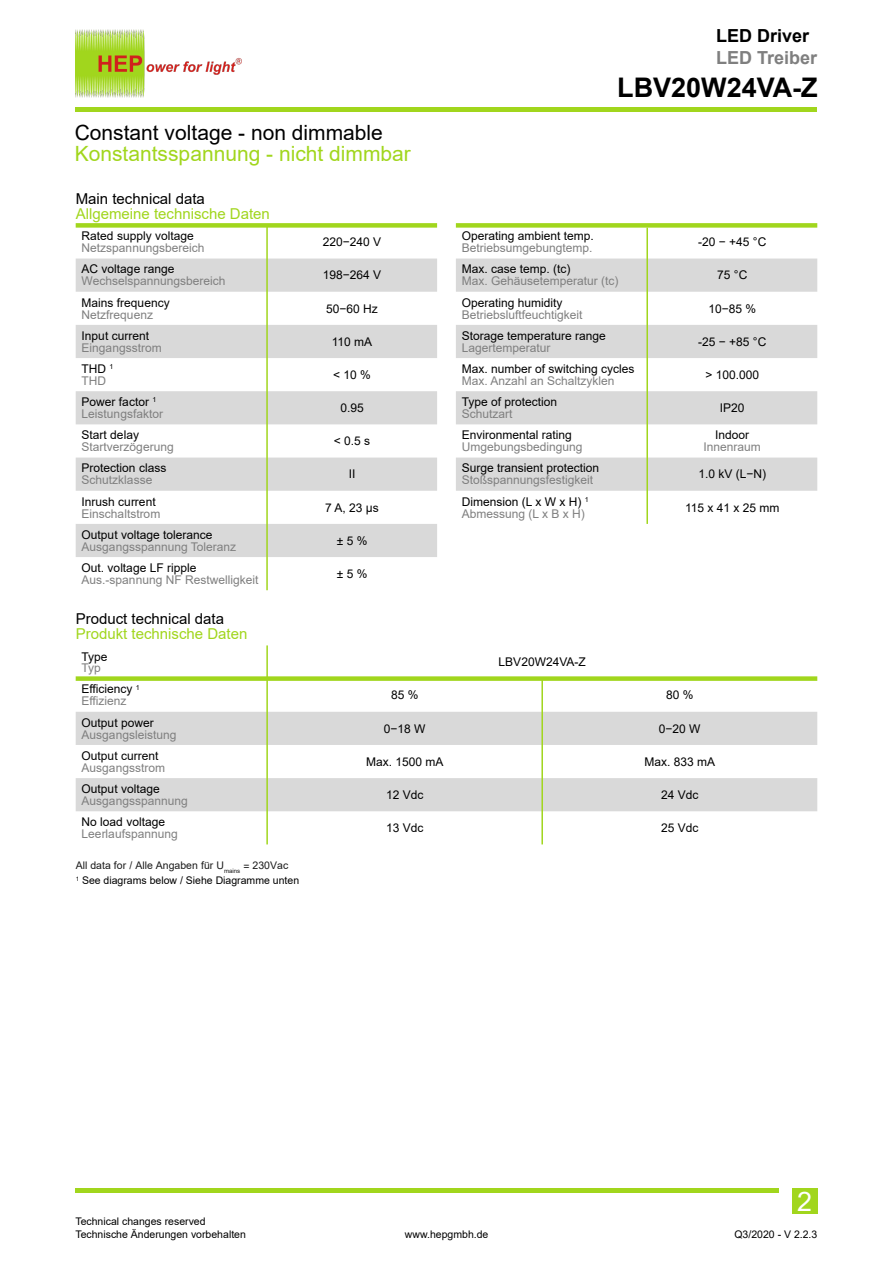
<style>
.page{position:relative;width:893px;height:1263px;background:#fff}
.page>*{position:absolute;margin:0;border:0;box-sizing:border-box;transform-origin:0 0}
.t1{font:700 27px "Arial";color:#000}
.t2{font:26.85px "Arial";color:#fff}
.t3{font:21px "Arial";color:#a1d61d}
.t4{font:21px "Arial";color:#000}
.t5{font:700 18px "Arial";color:#7f7f7f}
.t6{font:700 18px "Arial";color:#000}
.t7{font:15px "Arial";color:#a1d61d}
.t8{font:15px "Arial";color:#000}
.t9{font:12px/12px "Arial";color:#000}
.t10{font:12px/12px "Arial";color:#7f7f7f}
.t11{font:10.5px/12.6px "Arial";color:#000}
.s1{color:#7f7f7f}
.s2{color:#000}
.s3{color:#1a1a1a}
</style>
<div class="page">
<div style="left:792px;top:1189px;width:25px;height:25px;background:#a1d61d"></div>
<hr style="left:76px;top:108px;width:741px;height:4px;background:#a1d61d">
<hr style="left:76px;top:1189px;width:703px;height:4px;background:#a1d61d">
<img style="left:76px;top:30px;width:165px;height:67px">
<svg style="left:76px;top:712px;width:741px;height:99px;fill:#d9d9d9"></svg>
<hr style="left:266px;top:645px;width:2px;height:199px;background:#a1d61d">
<hr style="left:541px;top:679px;width:2px;height:165px;background:#a1d61d">
<div style="left:76px;top:676px;width:741px;height:5px;background:#a1d61d"></div>
<svg style="left:76px;top:259px;width:361px;height:298px;fill:#d9d9d9"></svg>
<hr style="left:266px;top:225px;width:2px;height:365px;background:#a1d61d">
<div style="left:76px;top:223px;width:361px;height:5px;background:#a1d61d"></div>
<svg style="left:456px;top:259px;width:361px;height:232px;fill:#d9d9d9"></svg>
<hr style="left:646px;top:228px;width:2px;height:296px;background:#a1d61d">
<div style="left:456px;top:223px;width:361px;height:5px;background:#a1d61d"></div>
<h3 class="t4" style="left:75px;top:124px;width:310px">Constant voltage - non dimmable</h3>
<h3 class="t3" style="left:75px;top:145px;width:338px">Konstantsspannung - nicht dimmbar</h3>
<p class="t8" style="left:76px;top:193px;width:131px">Main technical data</p>
<p class="t7" style="left:76px;top:208px;width:196px">Allgemeine technische Daten</p>
<p class="t9" style="left:82px;top:231px;width:114px">Rated supply voltage</p>
<p class="t10" style="left:82px;top:243px;width:124px">Netzspannungsbereich</p>
<p class="t9" style="left:82px;top:264px;width:94px">AC voltage range</p>
<p class="t10" style="left:82px;top:276px;width:145px">Wechselspannungsbereich</p>
<p class="t9" style="left:82px;top:297px;width:90px">Mains frequency</p>
<p class="t10" style="left:82px;top:309px;width:73px">Netzfrequenz</p>
<p class="t9" style="left:82px;top:331px;width:69px">Input current</p>
<p class="t10" style="left:82px;top:343px;width:82px">Eingangsstrom</p>
<p class="t9" style="left:323px;top:237px;width:60px">220−240 V</p>
<p class="t9" style="left:323px;top:270px;width:60px">198−264 V</p>
<p class="t9" style="left:326px;top:303px;width:53px">50−60 Hz</p>
<p class="t9" style="left:332px;top:337px;width:42px">110 mA</p>
<p class="t9" style="left:82px;top:364px;width:33px">THD <sup>1<br></sup><span class="s1">THD</span></p>
<p class="t9" style="left:333px;top:370px;width:39px">&lt;10%</p>
<p class="t10" style="left:82px;top:397px;width:83px"><span class="s2">Power factor</span> <sup>1<br></sup>Leistungsfaktor</p>
<p class="t9" style="left:340px;top:403px;width:25px">0.95</p>
<p class="t9" style="left:82px;top:430px;width:59px">Start delay</p>
<p class="t10" style="left:82px;top:442px;width:94px">Startverzögerung</p>
<p class="t9" style="left:334px;top:436px;width:38px">&lt; 0.5 s</p>
<p class="t9" style="left:82px;top:463px;width:86px">Protection class</p>
<p class="t10" style="left:82px;top:475px;width:72px">Schutzklasse</p>
<p class="t9" style="left:349px;top:469px;width:8px">II</p>
<p class="t9" style="left:82px;top:496px;width:76px">Inrush current</p>
<p class="t10" style="left:82px;top:508px;width:80px">Einschaltstrom</p>
<p class="t9" style="left:325px;top:502px;width:55px">7 A, 23 μs</p>
<p class="t9" style="left:82px;top:530px;width:132px">Output voltage tolerance</p>
<p class="t10" style="left:82px;top:542px;width:156px">Ausgangsspannung Toleranz</p>
<p class="t9" style="left:337px;top:536px;width:32px">±5%</p>
<p class="t9" style="left:82px;top:563px;width:116px">Out. voltage LF ripple</p>
<p class="t10" style="left:82px;top:575px;width:178px">Aus.-spannung NF Restwelligkeit</p>
<p class="t8" style="left:76px;top:613px;width:150px">Product technical data</p>
<p class="t7" style="left:76px;top:628px;width:173px">Produkt technische Daten</p>
<p class="t9" style="left:82px;top:652px;width:28px">Type</p>
<p class="t10" style="left:82px;top:662px;width:21px">Typ</p>
<p class="t9" style="left:337px;top:569px;width:32px">±5%</p>
<h3 class="t6" style="left:716px;top:29px;width:95px">LED Driver</h3>
<h3 class="t5" style="left:716px;top:51px;width:103px">LED Treiber</h3>
<h1 class="t1" style="left:617px;top:77px;width:202px">LBV20W24VA-Z</h1>
<p class="t9" style="left:462px;top:231px;width:134px">Operating ambient temp.</p>
<p class="t10" style="left:462px;top:243px;width:132px">Betriebsumgebungtemp.</p>
<p class="t9" style="left:698px;top:237px;width:70px">-20 − +45 °C</p>
<p class="t9" style="left:462px;top:264px;width:110px">Max. case temp. (tc)</p>
<p class="t10" style="left:462px;top:276px;width:158px">Max. Gehäusetemperatur (tc)</p>
<p class="t9" style="left:462px;top:297px;width:102px">Operating humidity</p>
<p class="t10" style="left:462px;top:309px;width:122px">Betriebsluftfeuchtigkeit</p>
<p class="t9" style="left:462px;top:331px;width:146px">Storage temperature range</p>
<p class="t10" style="left:462px;top:343px;width:90px">Lagertemperatur</p>
<p class="t9" style="left:462px;top:364px;width:174px">Max. number of switching cycles</p>
<p class="t10" style="left:462px;top:376px;width:154px">Max. Anzahl an Schaltzyklen</p>
<p class="t9" style="left:462px;top:397px;width:97px">Type of protection</p>
<p class="t10" style="left:462px;top:409px;width:52px">Schutzart</p>
<p class="t9" style="left:462px;top:430px;width:112px">Environmental rating</p>
<p class="t10" style="left:462px;top:442px;width:122px">Umgebungsbedingung</p>
<p class="t9" style="left:462px;top:463px;width:139px">Surge transient protection</p>
<p class="t10" style="left:462px;top:475px;width:133px">Stoßspannungsfestigkeit</p>
<p class="t9" style="left:717px;top:270px;width:32px">75 °C</p>
<p class="t9" style="left:708px;top:303px;width:49px">10−85 %</p>
<p class="t9" style="left:698px;top:337px;width:70px">-25 − +85 °C</p>
<p class="t9" style="left:705px;top:370px;width:55px">&gt; 100.000</p>
<p class="t9" style="left:720px;top:403px;width:26px">IP20</p>
<p class="t9" style="left:715px;top:430px;width:36px">Indoor</p>
<p class="t10" style="left:704px;top:442px;width:59px">Innenraum</p>
<p class="t9" style="left:698px;top:469px;width:69px">1.0 kV (L−N)</p>
<p class="t9" style="left:462px;top:496px;width:128px">Dimension (L x W x H) <sup>1<br></sup><span class="s1">Abmessung (L x B x H)</span></p>
<p class="t9" style="left:685px;top:502px;width:96px">115 x 41 x 25 mm</p>
<p class="t9" style="left:499px;top:657px;width:89px">LBV20W24VA-Z</p>
<p class="t9" style="left:82px;top:684px;width:60px">Efficiency <sup>1<br></sup><span class="s1">Effizienz</span></p>
<p class="t9" style="left:391px;top:690px;width:29px">85 %</p>
<p class="t9" style="left:666px;top:690px;width:29px">80 %</p>
<p class="t9" style="left:82px;top:717px;width:74px">Output power</p>
<p class="t10" style="left:82px;top:729px;width:96px">Ausgangsleistung</p>
<p class="t9" style="left:384px;top:723px;width:43px">0−18 W</p>
<p class="t9" style="left:659px;top:723px;width:43px">0−20 W</p>
<p class="t9" style="left:82px;top:751px;width:78px">Output current</p>
<p class="t10" style="left:82px;top:763px;width:85px">Ausgangsstrom</p>
<p class="t9" style="left:82px;top:784px;width:80px">Output voltage</p>
<p class="t10" style="left:82px;top:796px;width:108px">Ausgangsspannung</p>
<p class="t9" style="left:82px;top:817px;width:85px">No load voltage</p>
<p class="t10" style="left:82px;top:829px;width:98px">Leerlaufspannung</p>
<p class="t11" style="left:76px;top:859px;width:225px;line-height:15px"><span class="s3">All data for / Alle Angaben für U</span><sub>mains</sub> <span class="s3">= 230Vac<br></span><sup>1</sup> See diagrams below / Siehe Diagramme unten</p>
<p class="t9" style="left:366px;top:757px;width:79px">Max. 1500 mA</p>
<p class="t9" style="left:644px;top:757px;width:72px">Max. 833 mA</p>
<p class="t9" style="left:386px;top:790px;width:39px">12 Vdc</p>
<p class="t9" style="left:661px;top:790px;width:39px">24 Vdc</p>
<p class="t9" style="left:386px;top:823px;width:39px">13 Vdc</p>
<p class="t9" style="left:661px;top:823px;width:39px">25 Vdc</p>
<p class="t11" style="left:75px;top:1216px;width:172px">Technical changes reserved<br>Technische Änderungen vorbehalten</p>
<p class="t11" style="left:405px;top:1229px;width:85px">www.hepgmbh.de</p>
<h2 class="t2" style="left:797px;top:1191px;width:16px">2</h2>
<p class="t11" style="left:734px;top:1229px;width:84px">Q3/2020 - V 2.2.3</p>
</div>
